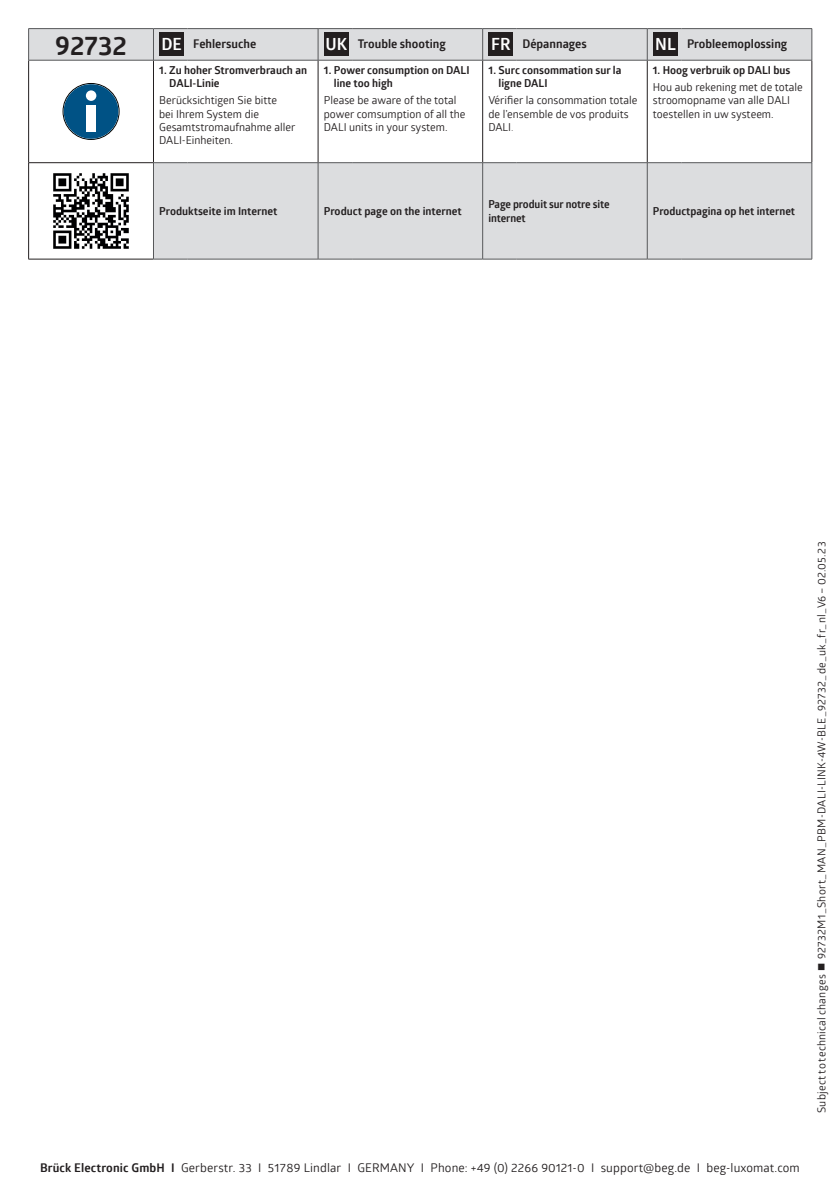
<style>
.page{position:relative;width:840px;height:1191px;background:#fff}
.page>*{position:absolute;margin:0;border:0;box-sizing:border-box;transform-origin:0 0}
.t1{font:700 27px "Glober";color:#231f20}
.t2{font:12px "Glober";letter-spacing:.01em;color:#231f20}
.t3{font:700 12px "Glober";color:#231f20}
.t4{font:11px/13.2px "Glober";color:#231f20}
.t5{font:700 11px/13.2px "Glober";color:#231f20}
.t6{font:11px "Glober";letter-spacing:.025em;color:#231f20}
.s1{font-size:16.8px;color:#fff}
.s2{font-style:inherit}
.s3{font-weight:700}
</style>
<div class="page">
<svg style="left:29px;top:29px;width:782px;height:230px;fill:#dcdddf"></svg>
<hr style="left:28px;top:60px;width:1px;height:102px;background:#231f20">
<hr style="left:153px;top:60px;width:1px;height:102px;background:#231f20">
<hr style="left:317px;top:60px;width:1px;height:102px;background:#231f20">
<hr style="left:482px;top:60px;width:1px;height:102px;background:#231f20">
<hr style="left:646px;top:60px;width:1px;height:102px;background:#231f20">
<hr style="left:811px;top:60px;width:1px;height:102px;background:#231f20">
<hr style="left:28px;top:162px;width:125px;height:1px;background:#231f20">
<hr style="left:28px;top:163px;width:1px;height:96px;background:#231f20">
<hr style="left:28px;top:259px;width:125px;height:1px;background:#231f20">
<hr style="left:28px;top:28px;width:125px;height:1px;background:#57585a">
<hr style="left:28px;top:29px;width:1px;height:31px;background:#57585a">
<hr style="left:28px;top:60px;width:125px;height:1px;background:#57585a">
<hr style="left:153px;top:162px;width:34px;height:1px;background:#57585a">
<hr style="left:153px;top:163px;width:1px;height:96px;background:#57585a">
<hr style="left:187px;top:162px;width:131px;height:1px;background:#57585a">
<hr style="left:153px;top:259px;width:34px;height:1px;background:#57585a">
<hr style="left:187px;top:259px;width:131px;height:1px;background:#57585a">
<hr style="left:318px;top:162px;width:34px;height:1px;background:#57585a">
<hr style="left:317px;top:163px;width:1px;height:96px;background:#57585a">
<hr style="left:352px;top:162px;width:130px;height:1px;background:#57585a">
<hr style="left:318px;top:259px;width:34px;height:1px;background:#57585a">
<hr style="left:352px;top:259px;width:130px;height:1px;background:#57585a">
<hr style="left:482px;top:162px;width:34px;height:1px;background:#57585a">
<hr style="left:482px;top:163px;width:1px;height:96px;background:#57585a">
<hr style="left:516px;top:162px;width:131px;height:1px;background:#57585a">
<hr style="left:482px;top:259px;width:34px;height:1px;background:#57585a">
<hr style="left:516px;top:259px;width:131px;height:1px;background:#57585a">
<hr style="left:647px;top:162px;width:34px;height:1px;background:#57585a">
<hr style="left:646px;top:163px;width:1px;height:96px;background:#57585a">
<hr style="left:681px;top:162px;width:130px;height:1px;background:#57585a">
<hr style="left:811px;top:163px;width:1px;height:96px;background:#57585a">
<hr style="left:647px;top:259px;width:34px;height:1px;background:#57585a">
<hr style="left:681px;top:259px;width:130px;height:1px;background:#57585a">
<hr style="left:153px;top:28px;width:34px;height:1px;background:#57585a">
<hr style="left:153px;top:29px;width:1px;height:31px;background:#57585a">
<hr style="left:187px;top:28px;width:131px;height:1px;background:#57585a">
<hr style="left:482px;top:28px;width:34px;height:1px;background:#57585a">
<hr style="left:516px;top:28px;width:131px;height:1px;background:#57585a">
<hr style="left:153px;top:60px;width:34px;height:1px;background:#57585a">
<hr style="left:187px;top:60px;width:131px;height:1px;background:#57585a">
<hr style="left:482px;top:60px;width:34px;height:1px;background:#57585a">
<hr style="left:516px;top:60px;width:131px;height:1px;background:#57585a">
<hr style="left:318px;top:28px;width:34px;height:1px;background:#57585a">
<hr style="left:317px;top:29px;width:1px;height:31px;background:#57585a">
<hr style="left:352px;top:28px;width:130px;height:1px;background:#57585a">
<hr style="left:482px;top:29px;width:1px;height:31px;background:#57585a">
<hr style="left:318px;top:60px;width:34px;height:1px;background:#57585a">
<hr style="left:352px;top:60px;width:130px;height:1px;background:#57585a">
<hr style="left:647px;top:28px;width:34px;height:1px;background:#57585a">
<hr style="left:646px;top:29px;width:1px;height:31px;background:#57585a">
<hr style="left:681px;top:28px;width:130px;height:1px;background:#57585a">
<hr style="left:811px;top:29px;width:1px;height:31px;background:#57585a">
<hr style="left:647px;top:60px;width:34px;height:1px;background:#57585a">
<hr style="left:681px;top:60px;width:130px;height:1px;background:#57585a">
<div style="left:159px;top:32px;width:25px;height:23px;background:#231f20"></div>
<div style="left:323px;top:32px;width:25px;height:23px;background:#231f20"></div>
<div style="left:488px;top:32px;width:25px;height:24px;background:#231f20"></div>
<div style="left:652px;top:32px;width:25px;height:23px;background:#231f20"></div>
<svg style="left:63px;top:83px;width:56px;height:56px"></svg>
<div style="left:86px;top:90px;width:10px;height:11px;background:#fff;border-radius:50%"></div>
<div style="left:86px;top:106px;width:10px;height:26px;background:#fff"></div>
<img style="left:48px;top:168px;width:85px;height:85px">
<h1 class="t1" style="left:55px;top:26px;width:73px">92732</h1>
<p class="t3" style="left:161px;top:36px;width:96px"><span class="s1">DE</span> Fehlersuche</p>
<p class="t3" style="left:325px;top:36px;width:122px"><span class="s1">UK</span> Trouble shooting</p>
<p class="t3" style="left:491px;top:36px;width:97px"><span class="s1">FR</span> Dépannages</p>
<p class="t3" style="left:655px;top:36px;width:133px"><span class="s1">NL</span> Probleemoplossing</p>
<p class="t5" style="left:169px;top:63px;width:139px;text-indent:-10px">1. Zu hoher Stromverbrauch an<br>DALI-Linie</p>
<p class="t4" style="left:159px;top:93px;width:138px">Berücksichtigen Sie bitte<br>bei Ihrem System die<br>Gesamtstromaufnahme aller<br>DALI-Einheiten.</p>
<p class="t5" style="left:498px;top:63px;width:124px;text-indent:-10px">1. Surc consommation sur la ligne DALI</p>
<p class="t4" style="left:488px;top:93px;width:150px">Vérifier la consommation totale de l’ensemble de vos produits<br>DALI<span class="s2">.</span></p>
<p class="t5" style="left:652px;top:63px;width:139px">1. Hoog verbruik op DALI bus</p>
<p class="t4" style="left:652px;top:80px;width:151px">Hou aub rekening met de totale stroomopname van alle DALI toestellen in uw systeem.</p>
<p class="t5" style="left:333px;top:63px;width:137px;text-indent:-10px">1. Power consumption on DALI line too high</p>
<p class="t4" style="left:323px;top:93px;width:143px">Please be aware of the total power comsumption of all the<br>DALI units in your system.</p>
<p class="t5" style="left:159px;top:204px;width:120px">Produktseite im Internet</p>
<p class="t5" style="left:323px;top:204px;width:139px">Product page on the internet</p>
<p class="t5" style="left:488px;top:198px;width:123px">Page produit sur notre site internet</p>
<p class="t5" style="left:652px;top:204px;width:143px">Productpagina op het internet</p>
<p class="t6" style="left:813px;top:1113px;width:573px;rotate:-90deg">Subject to technical changes ■ 92732M1_Short_MAN_PBM-DALI-LINK-4W-BLE_92732_de_uk_fr_nl_V6 – 02.05.23</p>
<p class="t2" style="left:40px;top:1159px;width:760px"><span class="s3">Brück Electronic GmbH I</span> Gerberstr. 33 I 51789 Lindlar I GERMANY I Phone: +49 (0) 2266 90121-0 I support@beg.de I beg-luxomat.com</p>
</div>
